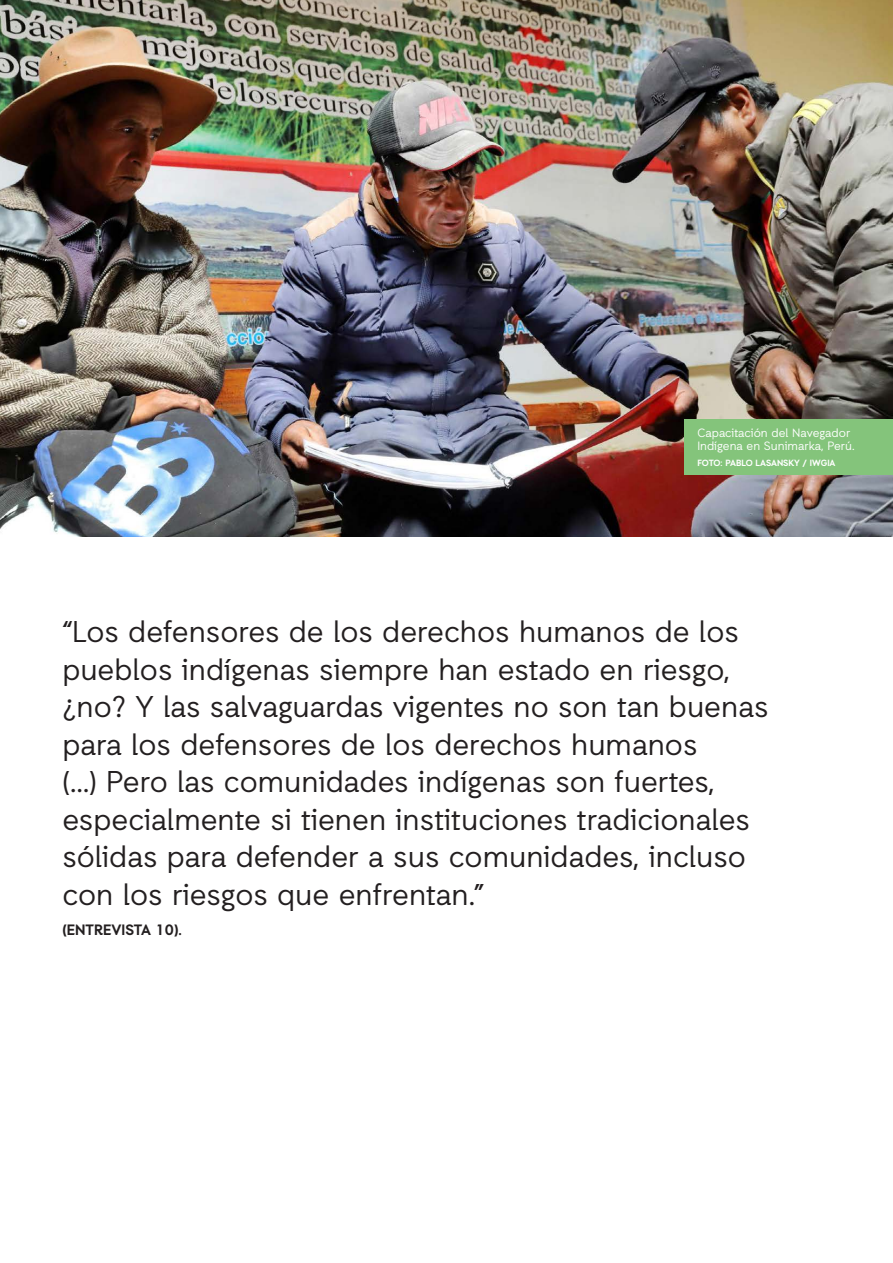
<style>
.page{position:relative;width:893px;height:1263px;background:#fff}
.page>*{position:absolute;margin:0;border:0;box-sizing:border-box;transform-origin:0 0}
.body_copy{font:30px/37.5px "Auxilia";color:#231f20}
.body_copy-2{font:700 15px "Auxilia";color:#231f20}
.body_copy-3{font:12px/13.5px "Auxilia";color:#fff}
.body_copy-4{font:700 9px "Auxilia";color:#fff}
</style>
<div class="page">
<img style="left:0;top:0;width:893px;height:536px">
<div style="left:685px;top:419px;width:208px;height:55px;background:#84c47b"></div>
<p class="body_copy-3" style="left:697px;top:425px;width:159px">Capacitación del Navegador<br>Indígena en Sunimarka, Perú.</p>
<p class="body_copy-4" style="left:697px;top:457px;width:140px">FOTO: PABLO LASANSKY / IWGIA</p>
<p class="body_copy" style="left:62px;top:612px;width:708px">“Los defensores de los derechos humanos de los pueblos indígenas siempre han estado en riesgo, ¿no? Y las salvaguardas vigentes no son tan buenas para los defensores de los derechos humanos<br>(…) Pero las comunidades indígenas son fuertes, especialmente si tienen instituciones tradicionales sólidas para defender a sus comunidades, incluso con los riesgos que enfrentan.”</p>
<p class="body_copy-2" style="left:62px;top:920px;width:121px">(ENTREVISTA 10).</p>
</div>
